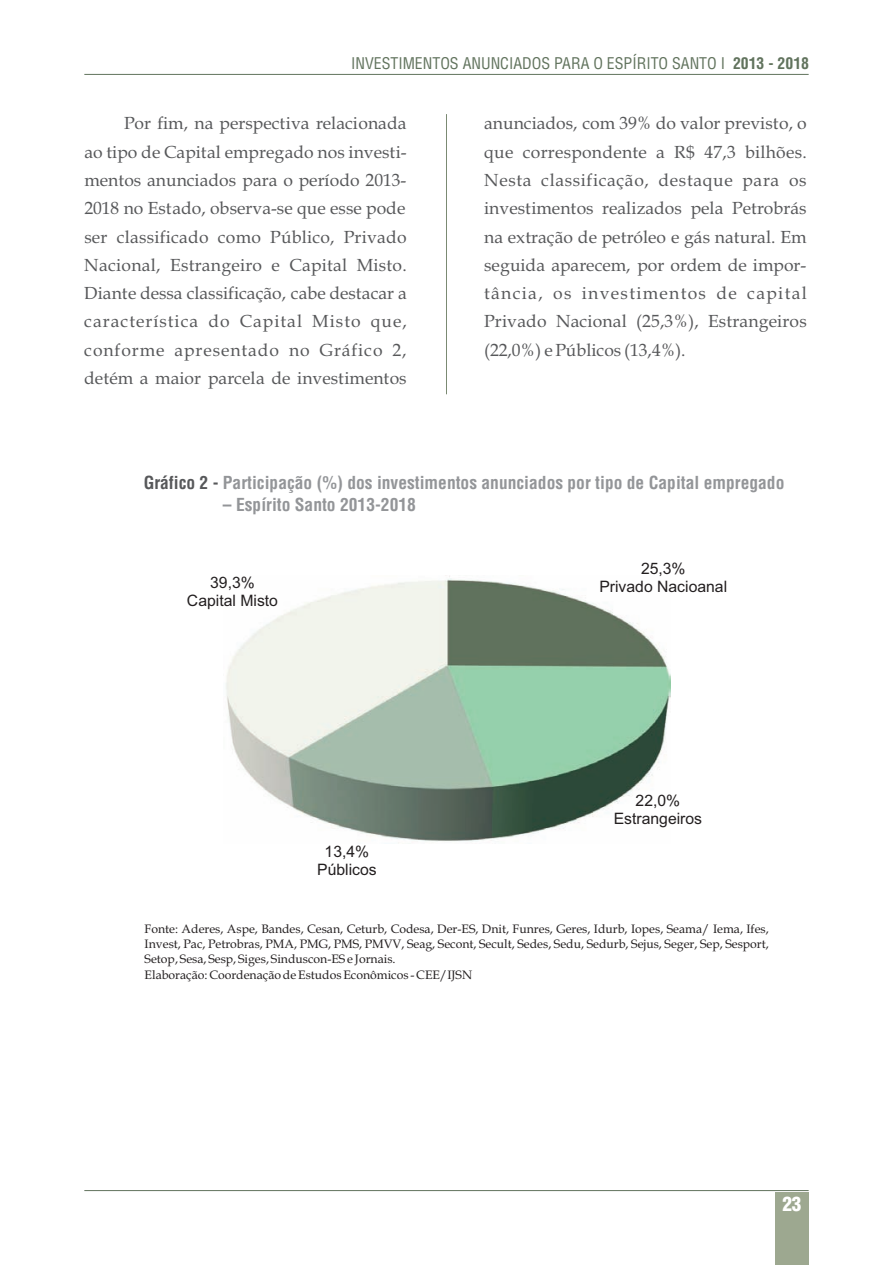
<style>
.page{position:relative;width:893px;height:1265px;background:#fff}
.page>*{position:absolute;margin:0;border:0;box-sizing:border-box;transform-origin:0 0}
.t1{font:900 condensed 19.25px "Helvetica LT";color:#fff}
.t2{font:17.5px/28.3px "Book Antiqua";letter-spacing:.01em;color:#57585a;text-align:justify}
.t3{font:700 condensed 17.5px "Helvetica LT";color:#939598}
.t4{font:15.75px/17.7px "Arial";color:#231f20;text-align:center}
.t5{font:condensed 15.75px "Helvetica LT";color:#61735d}
.t6{font:12.25px/15.2px "Book Antiqua";color:#231f20}
.s1{font-weight:700}
.s2{color:#57585a}
</style>
<div class="page">
<img style="left:226px;top:575px;width:444px;height:268px">
<hr style="left:84px;top:1190px;width:725px;height:1px;background:#61735d">
<div style="left:775px;top:1192px;width:34px;height:73px;background:#9da890"></div>
<hr style="left:446px;top:114px;width:1px;height:280px;background:#7b8a73">
<hr style="left:84px;top:74px;width:725px;height:1px;background:#61735d">
<p class="t5" style="left:351px;top:57px;width:460px">INVESTIMENTOS ANUNCIADOS PARA O ESPÍRITO SANTO I <span class="s1">2013 - 2018</span></p>
<p class="t2" style="left:84px;top:111px;width:324px;text-indent:40px">Por fim, na perspectiva relacionada ao tipo de Capital empregado nos investi&shy;mentos anunciados para o período 2013- 2018 no Estado, observa-se que esse pode ser classificado como Público, Privado Nacional, Estrangeiro e Capital Misto.<br>Diante dessa classificação, cabe destacar a característica do Capital Misto que, conforme apresentado no Gráfico 2, detém a maior parcela de investimentos</p>
<p class="t2" style="left:484px;top:111px;width:324px">anunciados, com 39% do valor previsto, o que correspondente a R$ 47,3 bilhões.<br>Nesta classificação, destaque para os investimentos realizados pela Petrobrás na extração de petróleo e gás natural. Em seguida aparecem, por ordem de impor&shy;tância, os investimentos de capital Privado Nacional (25,3%), Estrangeiros (22,0%) e Públicos (13,4%).</p>
<p class="t3" style="left:144px;top:476px;width:642px"><span class="s2">Gráfico 2 -</span> Participação (%) dos investimentos anunciados por tipo de Capital empregado</p>
<p class="t3" style="left:223px;top:498px;width:194px">– Espírito Santo 2013-2018</p>
<p class="t4" style="left:187px;top:575px;width:93px">39,3%<br>Capital Misto</p>
<p class="t4" style="left:317px;top:845px;width:61px">13,4%<br>Públicos</p>
<p class="t4" style="left:599px;top:562px;width:129px">25,3%<br>Privado Nacioanal</p>
<p class="t4" style="left:614px;top:793px;width:90px">22,0%<br>Estrangeiros</p>
<p class="t6" style="left:145px;top:923px;width:626px">Fonte: Aderes, Aspe, Bandes, Cesan, Ceturb, Codesa, Der-ES, Dnit, Funres, Geres, Idurb, Iopes, Seama/ Iema, Ifes, Invest, Pac, Petrobras, PMA, PMG, PMS, PMVV, Seag, Secont, Secult, Sedes, Sedu, Sedurb, Sejus, Seger, Sep, Sesport, Setop, Sesa, Sesp, Siges, Sinduscon-ES e Jornais.<br>Elaboração: Coordenação de Estudos Econômicos - CEE/IJSN</p>
<p class="t1" style="left:782px;top:1197px;width:21px">23</p>
</div>
